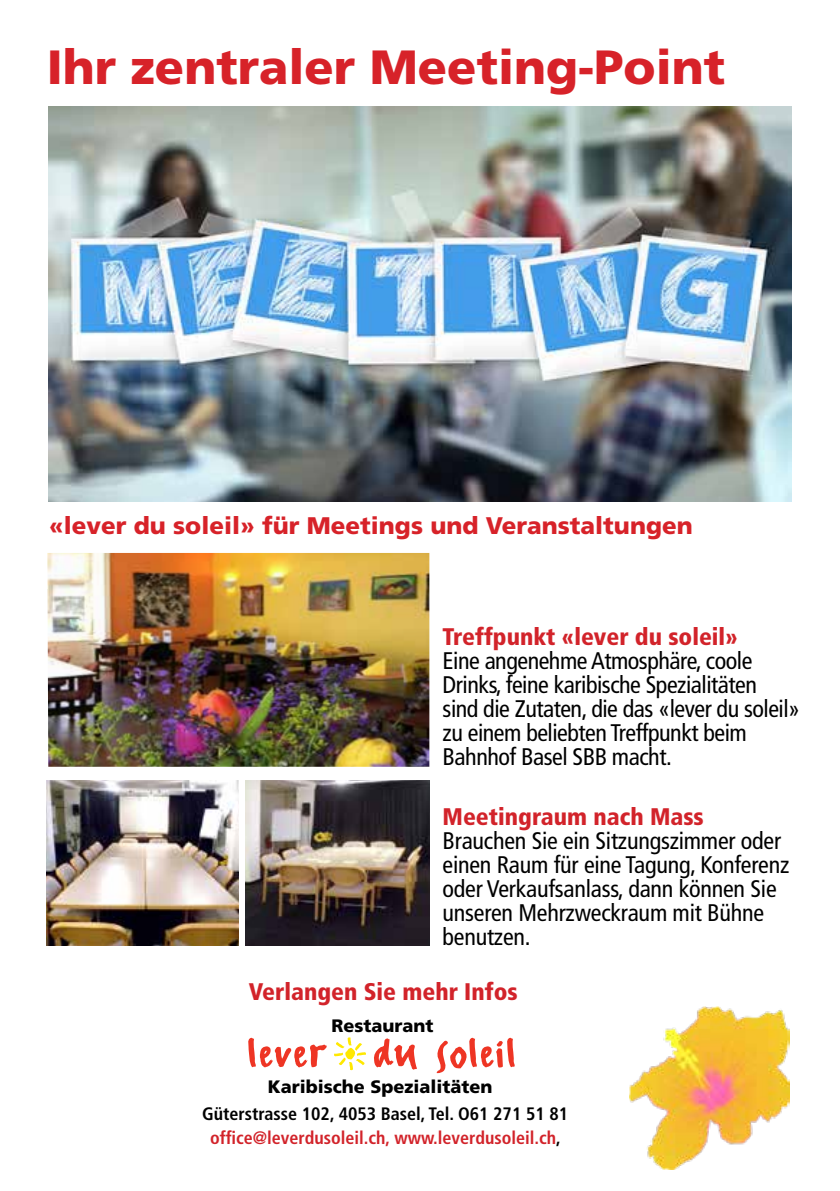
<style>
.page{position:relative;width:840px;height:1191px;background:#fff}
.page>*{position:absolute;margin:0;border:0;box-sizing:border-box;transform-origin:0 0}
.t1{font:900 48px "Frutiger";color:#d72229}
.t2{font:condensed 24px/24px "Frutiger";letter-spacing:-.02em;color:#000}
.t3{font:900 condensed 24px "Frutiger";color:#d2232a}
.t4{font:900 24px "Frutiger";color:#d72229}
.t5{font:700 condensed 18px/24px "Frutiger";color:#d2232a;text-align:center}
.t6{font:900 18px "Frutiger";color:#000}
.s1{color:#000}
</style>
<div class="page">
<img style="left:629px;top:1007px;width:159px;height:162px">
<img style="left:49px;top:106px;width:741px;height:395px">
<svg style="left:248px;top:1037px;width:79px;height:31px"></svg>
<svg style="left:374px;top:1038px;width:42px;height:31px"></svg>
<svg style="left:334px;top:1037px;width:32px;height:33px"></svg>
<svg style="left:436px;top:1037px;width:78px;height:36px"></svg>
<img style="left:46px;top:781px;width:192px;height:164px">
<img style="left:47px;top:553px;width:382px;height:213px">
<img style="left:245px;top:781px;width:184px;height:164px">
<h1 class="t1" style="left:47px;top:38px;width:679px">Ihr zentraler Meeting-Point</h1>
<p class="t4" style="left:49px;top:511px;width:644px">«lever du soleil» für Meetings und Veranstaltungen</p>
<p class="t3" style="left:442px;top:622px;width:296px">Treffpunkt «lever du soleil»</p>
<p class="t2" style="left:442px;top:648px;width:359px">Eine angenehme Atmosphäre, coole Drinks, feine karibische Spezialitäten<br>sind die Zutaten, die das «lever du soleil» zu einem beliebten Treffpunkt beim Bahnhof Basel SBB macht.</p>
<p class="t3" style="left:442px;top:802px;width:263px">Meetingraum nach Mass</p>
<p class="t2" style="left:442px;top:828px;width:348px">Brauchen Sie ein Sitzungszimmer oder einen Raum für eine Tagung, Konferenz oder Verkaufsanlass, dann können Sie unseren Mehrzweckraum mit Bühne benutzen.</p>
<p class="t3" style="left:249px;top:977px;width:270px">Verlangen Sie mehr Infos</p>
<p class="t6" style="left:331px;top:1014px;width:103px">Restaurant</p>
<p class="t6" style="left:267px;top:1076px;width:226px">Karibische Spezialitäten</p>
<p class="t5" style="left:202px;top:1101px;width:367px"><span class="s1">Güterstrasse 102, 4053 Basel, Tel. O61 271 51 81 </span>office@leverdusoleil.ch, www.leverdusoleil.ch<span class="s1">,</span></p>
</div>
